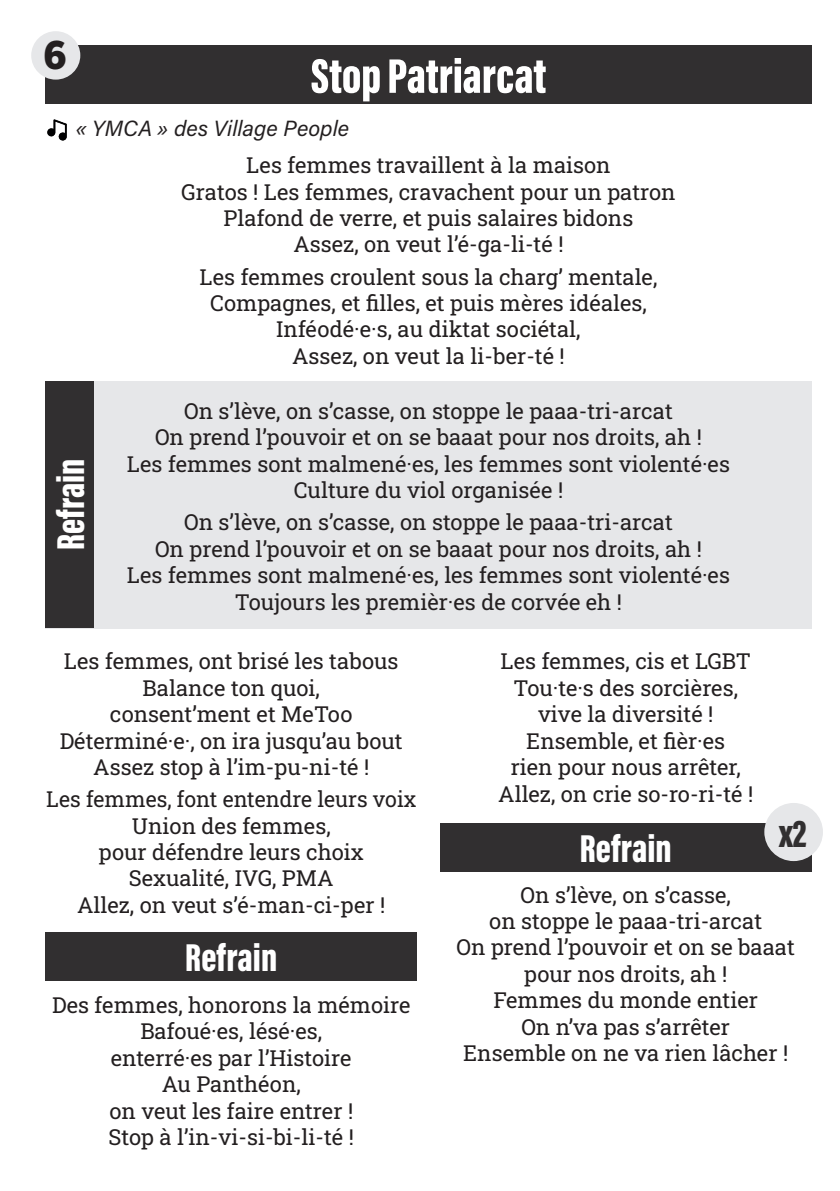
<style>
.page{position:relative;width:840px;height:1191px;background:#fff}
.page>*{position:absolute;margin:0;border:0;box-sizing:border-box;transform-origin:0 0}
.t1{font:50px "Acumin Variable Concept";color:#fff}
.t2{font:40px "Acumin Variable Concept";color:#fff}
.t3{font:40px "Acumin Variable Concept";color:#312f30}
.t4{font:900 40px "Gotham Narrow";color:#231f20}
.t5{font:22px/26.4px "Roboto Slab";color:#231f20;text-align:center}
.t6{font:22px "Acumin Variable Concept";color:#231f20}
</style>
<div class="page">
<div style="left:45px;top:932px;width:372px;height:48px;background:#312f30"></div>
<div style="left:439px;top:823px;width:372px;height:49px;background:#312f30"></div>
<div style="left:45px;top:45px;width:766px;height:58px;background:#312f30"></div>
<img style="left:47px;top:119px;width:20px;height:22px">
<div style="left:31px;top:31px;width:49px;height:49px;background:#e6e7e9;border-radius:50%"></div>
<div style="left:45px;top:381px;width:766px;height:247px;background:#e6e7e9"></div>
<div style="left:45px;top:381px;width:49px;height:247px;background:#312f30"></div>
<div style="left:763px;top:803px;width:59px;height:58px;background:#e6e7e9;border-radius:50%"></div>
<h2 class="t4" style="left:43px;top:29px;width:25px">6</h2>
<h1 class="t1" style="left:310px;top:41px;width:237px">Stop Patriarcat</h1>
<p class="t6" style="left:75px;top:113px;width:275px">« YMCA » des Village People</p>
<p class="t5" style="left:181px;top:151px;width:495px">Les femmes travaillent à la maison<br>Gratos ! Les femmes, cravachent pour un patron Plafond de verre, et puis salaires bidons<br>Assez, on veut l’é-ga-li-té !</p>
<p class="t5" style="left:199px;top:263px;width:459px">Les femmes croulent sous la charg’ mentale, Compagnes, et filles, et puis mères idéales, Inféodé·e·s, au diktat sociétal,<br>Assez, on veut la li-ber-té !</p>
<h2 class="t2" style="left:43px;top:550px;width:93px;rotate:-90deg">Refrain</h2>
<p class="t5" style="left:127px;top:397px;width:604px">On s’lève, on s’casse, on stoppe le paaa-tri-arcat<br>On prend l’pouvoir et on se baaat pour nos droits, ah !<br>Les femmes sont malmené·es, les femmes sont violenté·es Culture du viol organisée !</p>
<p class="t5" style="left:127px;top:508px;width:604px">On s’lève, on s’casse, on stoppe le paaa-tri-arcat<br>On prend l’pouvoir et on se baaat pour nos droits, ah !<br>Les femmes sont malmené·es, les femmes sont violenté·es Toujours les premièr·es de corvée eh !</p>
<p class="t5" style="left:60px;top:648px;width:344px">Les femmes, ont brisé les tabous<br>Balance ton quoi,<br>consent’ment et MeToo<br>Déterminé·e·, on ira jusqu’au bout<br>Assez stop à l’im-pu-ni-té !</p>
<p class="t5" style="left:46px;top:785px;width:371px">Les femmes, font entendre leurs voix<br>Union des femmes,<br>pour défendre leurs choix<br>Sexualité, IVG, PMA<br>Allez, on veut s’é-man-ci-per !</p>
<h2 class="t2" style="left:185px;top:930px;width:93px">Refrain</h2>
<p class="t5" style="left:52px;top:991px;width:359px">Des femmes, honorons la mémoire<br>Bafoué·es, lésé·es,<br>enterré·es par l’Histoire<br>Au Panthéon,<br>on veut les faire entrer !<br>Stop à l’in-vi-si-bi-li-té !</p>
<p class="t5" style="left:498px;top:647px;width:256px">Les femmes, cis et LGBT<br>Tou·te·s des sorcières, vive la diversité !<br>Ensemble, et fièr·es<br>rien pour nous arrêter,<br>Allez, on crie so-ro-ri-té !</p>
<h2 class="t2" style="left:579px;top:821px;width:93px">Refrain</h2>
<p class="t5" style="left:456px;top:880px;width:340px">On s’lève, on s’casse,<br>on stoppe le paaa-tri-arcat<br>On prend l’pouvoir et on se baaat pour nos droits, ah !<br>Femmes du monde entier<br>On n’va pas s’arrêter<br>Ensemble on ne va rien lâcher !</p>
<h2 class="t3" style="left:778px;top:805px;width:29px">x2</h2>
</div>
